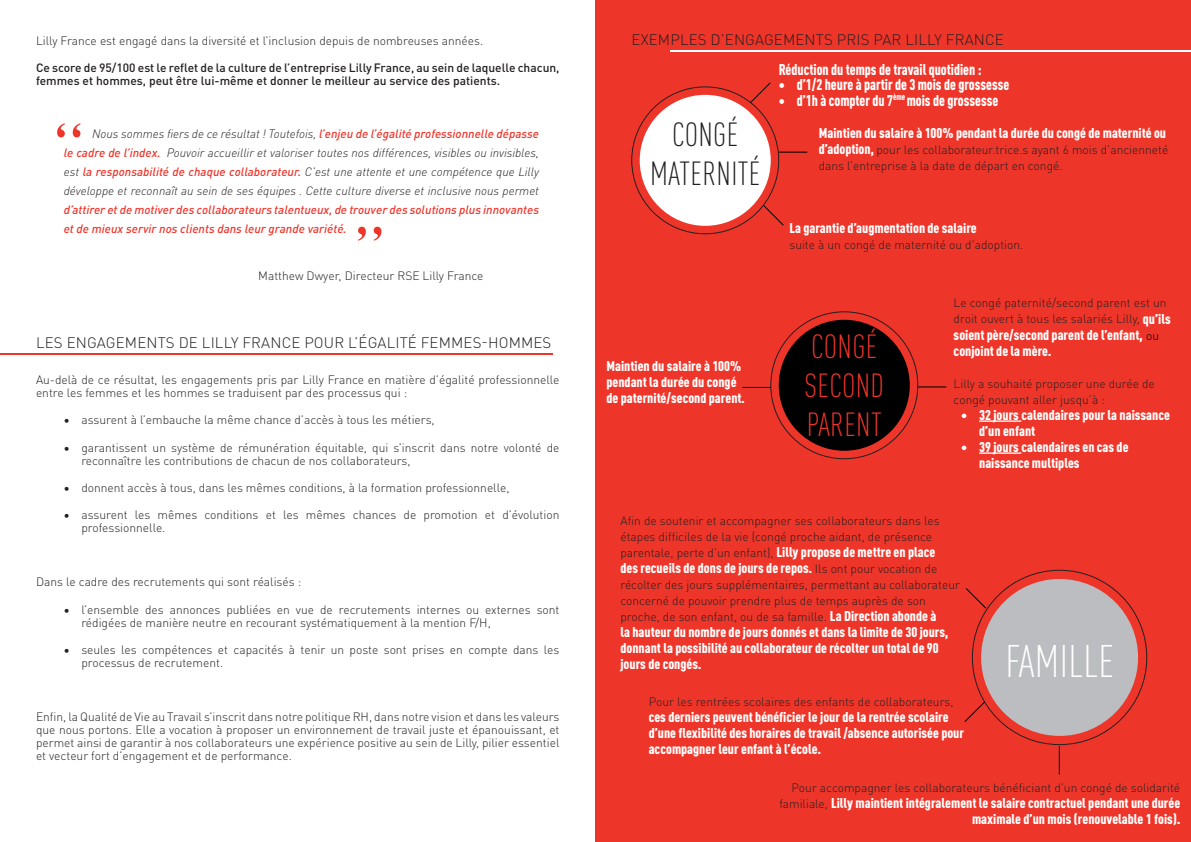
<style>
.page{position:relative;width:1191px;height:842px;background:#fff}
.page>*{position:absolute;margin:0;border:0;box-sizing:border-box;transform-origin:0 0}
.t1{font:51px "Engravers";color:#ef342a}
.t2{font:300 condensed 45px "DIN Pro";letter-spacing:.01em;color:#fff}
.t3{font:300 condensed 33px/39px "DIN Pro";letter-spacing:.01em;color:#ef342a}
.t4{font:300 condensed 33px "DIN Pro";letter-spacing:.01em;color:#231f20}
.t5{font:900 condensed 15.4px "DIN Pro";color:#fff;scale:.91 1}
.t6{font:300 15px "DIN Pro";letter-spacing:.01em;color:#231f20}
.t7{font:900 condensed 14px/16px "DIN Pro";color:#fff}
.t8{font:300 12px/13px "DIN Pro";color:#231f20}
.t9{font:italic 300 12px/19px "DIN Pro";color:#231f20;text-align:justify}
.t10{font:500 12px/13px "DIN Pro";color:#231f20}
.s1{font-weight:500;color:#ef342a}
.s2{font-weight:900;font-stretch:condensed;font-size:14px;color:#fff}
.s3{font-weight:300;font-stretch:normal;font-size:12px;color:#000}
.s4{font-weight:300;font-stretch:normal;font-size:12px;color:#231f20}
</style>
<div class="page">
<div style="left:595px;top:0;width:596px;height:842px;background:#ee3529"></div>
<hr style="left:0;top:353px;width:552px;height:1px;background:#ef342a">
<div style="left:639px;top:95px;width:131px;height:131px;background:#fff;border-radius:50%"></div>
<hr style="left:979px;top:420px;width:42px;height:2px;background:#fff">
<hr style="left:979px;top:452px;width:42px;height:2px;background:#fff">
<div style="left:981px;top:579px;width:157px;height:157px;background:#bcbdc0;border-radius:50%"></div>
<hr style="left:670px;top:50px;width:521px;height:1px;background:#fff">
<div style="left:778px;top:320px;width:131px;height:131px;background:#000;border-radius:50%"></div>
<svg style="left:779px;top:152px;width:28px;height:1px"></svg>
<svg style="left:763px;top:205px;width:21px;height:21px"></svg>
<svg style="left:749px;top:82px;width:22px;height:21px"></svg>
<svg style="left:742px;top:387px;width:28px;height:1px"></svg>
<svg style="left:918px;top:387px;width:28px;height:1px"></svg>
<svg style="left:965px;top:588px;width:21px;height:21px"></svg>
<svg style="left:964px;top:701px;width:21px;height:21px"></svg>
<svg style="left:1059px;top:746px;width:1px;height:28px"></svg>
<p class="t8" style="left:36px;top:34px;width:449px">Lilly France est engagé dans la diversité et l’inclusion depuis de nombreuses années.</p>
<p class="t10" style="left:36px;top:61px;width:525px">Ce score de 95/100 est le reflet de la culture de l’entreprise Lilly France, au sein de laquelle chacun, femmes et hommes, peut être lui-même et donner le meilleur au service des patients.</p>
<p class="t1" style="left:51px;top:111px;width:38px">‘‘</p>
<p class="t9" style="left:64px;top:123px;width:477px;text-indent:28px">Nous sommes fiers de ce résultat ! Toutefois, <span class="s1">l’enjeu de l’égalité professionnelle dépasse le cadre de l’index.</span> Pouvoir accueillir et valoriser toutes nos différences, visibles ou invisibles, est <span class="s1">la responsabilité de chaque collaborateur.</span> C’est une attente et une compétence que Lilly développe et reconnaît au sein de ses équipes . Cette culture diverse et inclusive nous permet <span class="s1">d’attirer et de motiver des collaborateurs talentueux, de trouver des solutions plus innovantes et de mieux servir nos clients dans leur grande variété.</span></p>
<p class="t1" style="left:351px;top:214px;width:38px">’’</p>
<p class="t8" style="left:258px;top:268px;width:227px">Matthew Dwyer, Directeur RSE Lilly France</p>
<p class="t6" style="left:36px;top:331px;width:517px">LES ENGAGEMENTS DE LILLY FRANCE POUR L’ÉGALITÉ FEMMES-HOMMES</p>
<p class="t8" style="left:36px;top:373px;width:525px">Au-delà de ce résultat, les engagements pris par Lilly France en matière d’égalité professionnelle entre les femmes et les hommes se traduisent par des processus qui :</p>
<p class="t8" style="left:63px;top:413px;width:373px">• assurent à l’embauche la même chance d’accès à tous les métiers,</p>
<p class="t8" style="left:81px;top:440px;width:479px;text-indent:-18px">• garantissent un système de rémunération équitable, qui s’inscrit dans notre volonté de reconnaître les contributions de chacun de nos collaborateurs,</p>
<p class="t8" style="left:63px;top:480px;width:447px">• donnent accès à tous, dans les mêmes conditions, à la formation professionnelle,</p>
<p class="t8" style="left:81px;top:507px;width:479px;text-indent:-18px">• assurent les mêmes conditions et les mêmes chances de promotion et d’évolution professionnelle.</p>
<p class="t8" style="left:36px;top:575px;width:267px">Dans le cadre des recrutements qui sont réalisés :</p>
<p class="t8" style="left:81px;top:602px;width:479px;text-indent:-18px">• l’ensemble des annonces publiées en vue de recrutements internes ou externes sont rédigées de manière neutre en recourant systématiquement à la mention F/H,</p>
<p class="t8" style="left:81px;top:642px;width:479px;text-indent:-18px">• seules les compétences et capacités à tenir un poste sont prises en compte dans les processus de recrutement.</p>
<p class="t8" style="left:36px;top:709px;width:525px;text-align:justify">Enfin, la Qualité de Vie au Travail s’inscrit dans notre politique RH, dans notre vision et dans les valeurs que nous portons. Elle a vocation à proposer un environnement de travail juste et épanouissant, et permet ainsi de garantir à nos collaborateurs une expérience positive au sein de Lilly, pilier essentiel et vecteur fort d’engagement et de performance.</p>
<p class="t6" style="left:631px;top:28px;width:374px">EXEMPLES D’ENGAGEMENTS PRIS PAR LILLY FRANCE</p>
<p class="t4" style="left:672px;top:112px;width:68px">CONGÉ</p>
<p class="t4" style="left:650px;top:151px;width:112px">MATERNITÉ</p>
<p class="t7" style="left:606px;top:356px;width:140px">Maintien du salaire à 100% pendant la durée du congé de paternité/second parent.</p>
<p class="t5" style="left:779px;top:57px;width:224px">Réduction du temps de travail quotidien :</p>
<p class="t5" style="left:779px;top:73px;width:255px">• d’1/2 heure à partir de 3 mois de grossesse</p>
<p class="t5" style="left:779px;top:88px;width:243px">• d’1h à compter du 7<sup>ème</sup> mois de grossesse</p>
<p class="t7" style="left:819px;top:124px;width:349px">Maintien du salaire à 100% pendant la durée du congé de maternité ou</p>
<p class="t8" style="left:819px;top:141px;width:351px;line-height:16px"><span class="s2">d’adoption,</span> pour les collaborateur.trice.s ayant 6 mois d’ancienneté dans l’entreprise à la date de départ en congé.</p>
<p class="t7" style="left:789px;top:219px;width:189px">La garantie d’augmentation de salaire</p>
<p class="t8" style="left:789px;top:237px;width:235px">suite à un congé de maternité ou d’adoption.</p>
<p class="t3" style="left:811px;top:326px;width:68px">CONGÉ</p>
<p class="t3" style="left:804px;top:365px;width:81px">SECOND<br>PARENT</p>
<p class="t8" style="left:953px;top:294px;width:218px;line-height:16px">Le congé paternité/second parent est un droit ouvert à tous les salariés Lilly, <span class="s2">qu’ils</span></p>
<p class="t7" style="left:953px;top:325px;width:207px">soient père/second parent de l’enfant, <span class="s3">ou </span>conjoint de la mère.</p>
<p class="t8" style="left:953px;top:374px;width:203px;line-height:16px">Lilly a souhaité proposer une durée de congé pouvant aller jusqu’à :</p>
<p class="t7" style="left:979px;top:405px;width:192px;text-indent:-18px">• 32 jours calendaires pour la naissance d’un enfant</p>
<p class="t7" style="left:979px;top:437px;width:151px;text-indent:-18px">• 39 jours calendaires en cas de naissance multiples</p>
<p class="t8" style="left:620px;top:512px;width:321px;line-height:16px">Afin de soutenir et accompagner ses collaborateurs dans les étapes difficiles de la vie (congé proche aidant, de présence parentale, perte d’un enfant), <span class="s2">Lilly propose de mettre en place</span></p>
<p class="t7" style="left:620px;top:559px;width:318px">des recueils de dons de jours de repos. <span class="s4">Ils ont pour vocation de</span></p>
<p class="t8" style="left:620px;top:576px;width:341px;line-height:16px">récolter des jours supplémentaires, permettant au collaborateur concerné de pouvoir prendre plus de temps auprès de son proche, de son enfant, ou de sa famille. <span class="s2">La Direction abonde à</span></p>
<p class="t7" style="left:620px;top:623px;width:329px">la hauteur du nombre de jours donnés et dans la limite de 30 jours, donnant la possibilité au collaborateur de récolter un total de 90 jours de congés.</p>
<p class="t8" style="left:648px;top:694px;width:306px">Pour les rentrées scolaires des enfants de collaborateurs,</p>
<p class="t7" style="left:648px;top:708px;width:317px">ces derniers peuvent bénéficier le jour de la rentrée scolaire d’une flexibilité des horaires de travail /absence autorisée pour accompagner leur enfant à l’école.</p>
<p class="t8" style="left:791px;top:780px;width:390px">Pour accompagner les collaborateurs bénéficiant d’un congé de solidarité</p>
<p class="t7" style="left:779px;top:794px;width:402px;text-align:right"><span class="s4">familiale,</span> Lilly maintient intégralement le salaire contractuel pendant une durée maximale d’un mois (renouvelable 1 fois).</p>
<p class="t2" style="left:1005px;top:630px;width:110px">FAMILLE</p>
</div>
